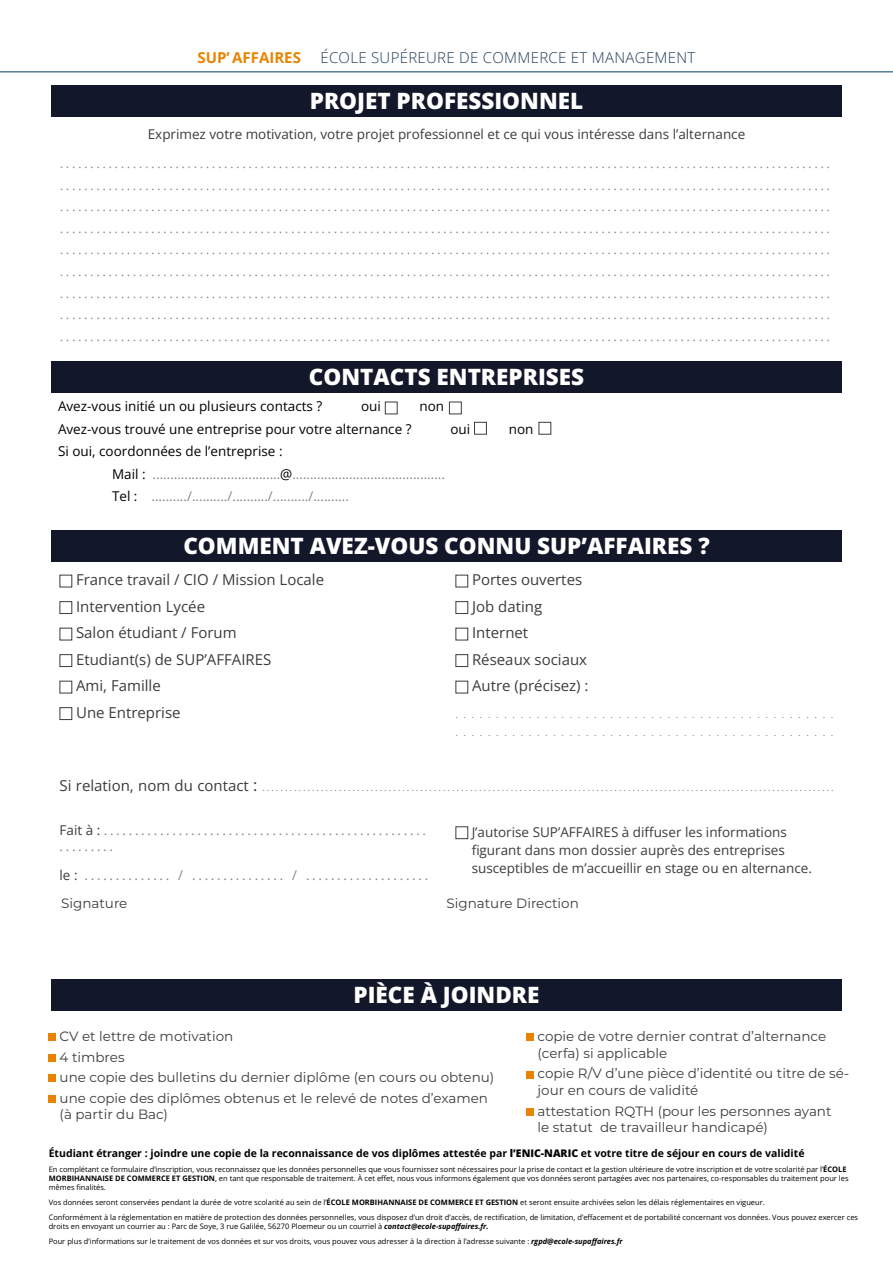
<style>
.page{position:relative;width:893px;height:1263px;background:#fff}
.page>*{position:absolute;margin:0;border:0;box-sizing:border-box;transform-origin:0 0}
.t1{font:800 22.5px "Open Sans";color:#fff}
.t2{font:300 18px/21.6px "Open Sans";color:#878787;text-align:justify}
.t3{font:15px/26.5px "Open Sans";color:#3c3c3b}
.t4{font:300 15px "Open Sans";letter-spacing:.02em;color:#1e3c56}
.t5{font:700 15px "Open Sans";color:#e88300}
.t6{font:13.5px/16.5px "Montserrat";color:#3c3c3b}
.t7{font:13.5px/22.5px "Open Sans";color:#878787}
.t8{font:13.5px/18px "Open Sans";color:#3c3c3b}
.t9{font:13.5px "Open Sans";color:#000}
.t10{font:700 10.5px "Open Sans";color:#000}
.t11{font:9.75px/18px "Open Sans";color:#878787}
.t12{font:7.5px/9px "Open Sans";color:#000}
.s1{color:#000}
.s2{font-size:15px;color:#3c3c3b}
.s3{font-size:16.5px;color:#3c3c3b}
.s4{color:#3c3c3b}
.s5{font-weight:800}
.s6{font-weight:700}
.s7{font-weight:700;font-style:italic}
</style>
<div class="page">
<hr style="left:0;top:71px;width:893px;height:1px;background:#003b60">
<div style="left:51px;top:85px;width:791px;height:32px;background:#13172a"></div>
<div style="left:527px;top:1034px;width:7px;height:7px;background:#e88300"></div>
<div style="left:527px;top:1071px;width:7px;height:7px;background:#e88300"></div>
<div style="left:527px;top:1108px;width:7px;height:7px;background:#e88300"></div>
<div style="left:49px;top:1034px;width:7px;height:7px;background:#e88300"></div>
<div style="left:49px;top:1054px;width:7px;height:7px;background:#e88300"></div>
<div style="left:49px;top:1075px;width:7px;height:7px;background:#e88300"></div>
<div style="left:49px;top:1095px;width:7px;height:8px;background:#e88300"></div>
<div style="left:51px;top:361px;width:791px;height:32px;background:#13172a"></div>
<div style="left:51px;top:530px;width:791px;height:32px;background:#13172a"></div>
<div style="left:51px;top:979px;width:791px;height:32px;background:#13172a"></div>
<div style="left:60px;top:601px;width:12px;height:13px;border:1px solid #3c3c3b"></div>
<div style="left:60px;top:654px;width:12px;height:13px;border:1px solid #3c3c3b"></div>
<div style="left:60px;top:707px;width:12px;height:13px;border:1px solid #3c3c3b"></div>
<div style="left:455px;top:575px;width:13px;height:12px;border:1px solid #3c3c3b"></div>
<div style="left:455px;top:601px;width:13px;height:13px;border:1px solid #3c3c3b"></div>
<div style="left:455px;top:628px;width:13px;height:12px;border:1px solid #3c3c3b"></div>
<div style="left:455px;top:654px;width:13px;height:13px;border:1px solid #3c3c3b"></div>
<div style="left:455px;top:681px;width:13px;height:12px;border:1px solid #3c3c3b"></div>
<div style="left:455px;top:826px;width:13px;height:13px;border:1px solid #3c3c3b"></div>
<div style="left:385px;top:402px;width:13px;height:12px;border:1px solid #3c3c3b"></div>
<div style="left:474px;top:422px;width:13px;height:13px;border:1px solid #3c3c3b"></div>
<div style="left:449px;top:402px;width:13px;height:12px;border:1px solid #3c3c3b"></div>
<div style="left:539px;top:422px;width:12px;height:13px;border:1px solid #3c3c3b"></div>
<p class="t5" style="left:197px;top:47px;width:105px">SUP’ AFFAIRES</p>
<p class="t4" style="left:320px;top:47px;width:376px">ÉCOLE SUPÉREURE DE COMMERCE ET MANAGEMENT</p>
<p class="t1" style="left:310px;top:84px;width:275px">PROJET PROFESSIONNEL</p>
<p class="t8" style="left:148px;top:125px;width:599px">Exprimez votre motivation, votre projet professionnel et ce qui vous intéresse dans l’alternance</p>
<p class="t2" style="left:60px;top:150px;width:772px">............................................................................................................................... ............................................................................................................................... ............................................................................................................................... ............................................................................................................................... ............................................................................................................................... ............................................................................................................................... ............................................................................................................................... ............................................................................................................................... ...............................................................................................................................</p>
<p class="t1" style="left:309px;top:360px;width:277px">CONTACTS ENTREPRISES</p>
<p class="t9" style="left:58px;top:397px;width:266px">Avez-vous initié un ou plusieurs contacts ?</p>
<p class="t9" style="left:361px;top:397px;width:21px">oui</p>
<p class="t9" style="left:419px;top:397px;width:26px">non</p>
<p class="t9" style="left:58px;top:420px;width:355px">Avez-vous trouvé une entreprise pour votre alternance ?</p>
<p class="t9" style="left:450px;top:420px;width:21px">oui</p>
<p class="t9" style="left:509px;top:420px;width:26px">non</p>
<p class="t7" style="left:112px;top:440px;width:334px;text-indent:-54px"><span class="s1">Si oui, coordonnées de l’entreprise :<br>Mail :</span> ....................................<span class="s1">@</span>...........................................<br><span class="s1">Tel :</span> ........../........../........../........../..........</p>
<p class="t1" style="left:183px;top:529px;width:528px">COMMENT AVEZ-VOUS CONNU SUP’AFFAIRES ?</p>
<p class="t3" style="left:76px;top:566px;width:250px">France travail / CIO / Mission Locale<br>Intervention Lycée<br>Salon étudiant / Forum<br>Etudiant(s) de SUP’AFFAIRES<br>Ami, Famille<br>Une Entreprise</p>
<p class="t3" style="left:472px;top:566px;width:118px">Portes ouvertes<br>Job dating<br>Internet<br>Réseaux sociaux<br>Autre (précisez) :</p>
<p class="t11" style="left:455px;top:705px;width:379px">............................................... ...............................................</p>
<p class="t11" style="left:60px;top:778px;width:776px"><span class="s2">Si relation, nom du contact</span> <span class="s3">:</span> ...............................................................................................................................</p>
<p class="t7" style="left:60px;top:822px;width:368px;line-height:16.2px"><span class="s4">Fait à :</span> .................................................... .........</p>
<p class="t7" style="left:60px;top:864px;width:370px"><span class="s4">le :</span> .............. / ............... / ....................</p>
<p class="t8" style="left:472px;top:823px;width:342px">J’autorise SUP’AFFAIRES à diffuser les informations figurant dans mon dossier auprès des entreprises susceptibles de m’accueillir en stage ou en alternance.</p>
<p class="t6" style="left:61px;top:894px;width:68px">Signature</p>
<p class="t6" style="left:446px;top:895px;width:134px">Signature Direction</p>
<p class="t1" style="left:354px;top:978px;width:187px">PIÈCE À JOINDRE</p>
<p class="t6" style="left:60px;top:1025px;width:436px;line-height:20.5px">CV et lettre de motivation<br>4 timbres<br>une copie des bulletins du dernier diplôme (en cours ou obtenu) une copie des diplômes obtenus et le relevé de notes d’examen</p>
<p class="t6" style="left:60px;top:1106px;width:110px">(à partir du Bac)</p>
<p class="t6" style="left:537px;top:1027px;width:290px">copie de votre dernier contrat d’alternance (cerfa) si applicable</p>
<p class="t6" style="left:537px;top:1065px;width:313px">copie R/V d’une pièce d’identité ou titre de sé&shy;jour en cours de validité</p>
<p class="t6" style="left:537px;top:1102px;width:296px">attestation RQTH (pour les personnes ayant le statut de travailleur handicapé)</p>
<p class="t10" style="left:49px;top:1145px;width:757px">Étudiant étranger : joindre une copie de la reconnaissance de vos diplômes attestée par <span class="s5">l’ENIC-NARIC</span> et votre titre de séjour en cours de validité</p>
<p class="t12" style="left:49px;top:1164px;width:801px">En complétant ce formulaire d’inscription, vous reconnaissez que les données personnelles que vous fournissez sont nécessaires pour la prise de contact et la gestion ultérieure de votre inscription et de votre scolarité par l’<span class="s6">ÉCOLE<br>MORBIHANNAISE DE COMMERCE ET GESTION</span>, en tant que responsable de traitement. À cet effet, nous vous informons également que vos données seront partagées avec nos partenaires, co-responsables du traitement pour les mêmes finalités.</p>
<p class="t12" style="left:49px;top:1194px;width:811px;line-height:15px">Vos données seront conservées pendant la durée de votre scolarité au sein de l’<span class="s6">ÉCOLE MORBIHANNAISE DE COMMERCE ET GESTION</span> et seront ensuite archivées selon les délais réglementaires en vigueur.<br>Conformément à la réglementation en matière de protection des données personnelles, vous disposez d’un droit d’accès, de rectification, de limitation, d’effacement et de portabilité concernant vos données. Vous pouvez exercer ces</p>
<p class="t12" style="left:49px;top:1218px;width:575px;line-height:15px">droits en envoyant un courrier au : Parc de Soye, 3 rue Galilée, 56270 Ploemeur ou un courriel à <span class="s7">contact@ecole-supaffaires.fr.<br></span>Pour plus d’informations sur le traitement de vos données et sur vos droits, vous pouvez vous adresser à la direction à l’adresse suivante : <span class="s7">rgpd@ecole-supaffaires.fr</span></p>
</div>
